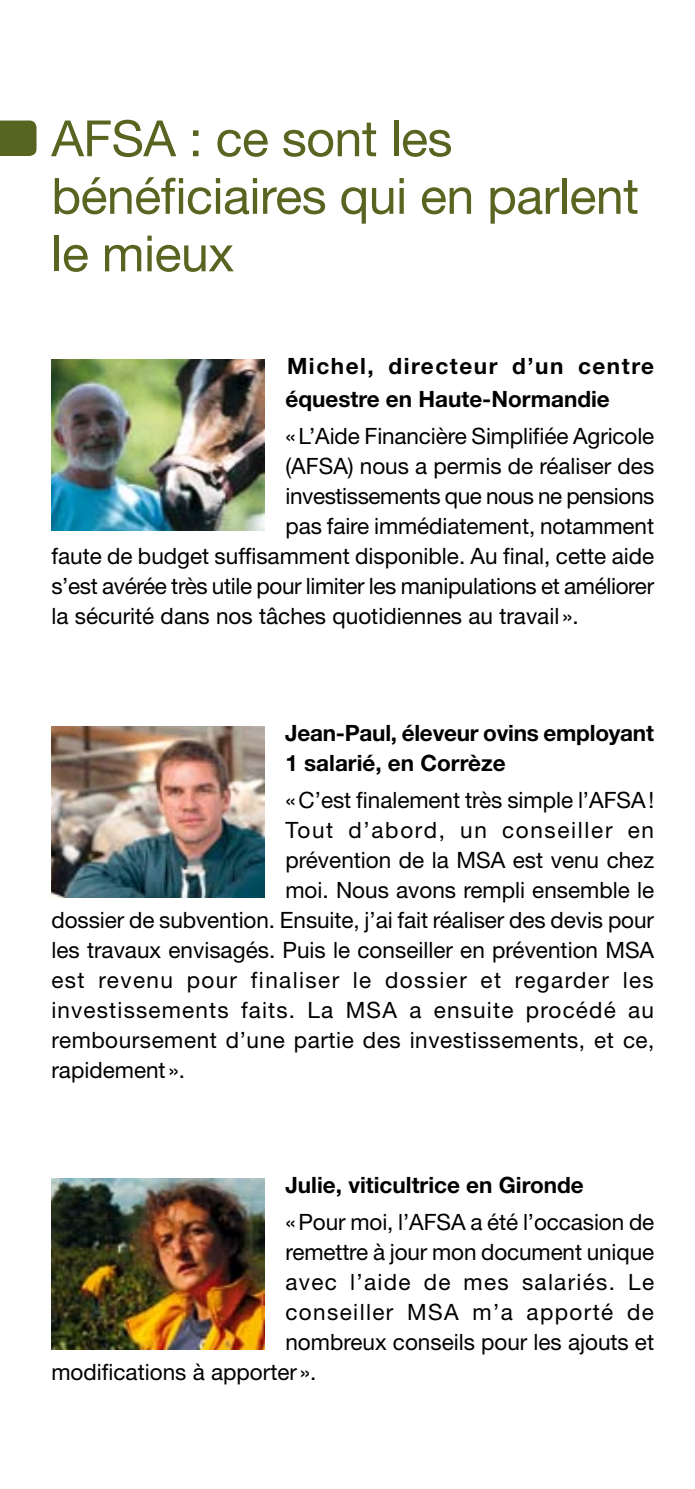
<style>
.page{position:relative;width:695px;height:1489px;background:#fff}
.page>*{position:absolute;margin:0;border:0;box-sizing:border-box;transform-origin:0 0}
.t1{font:50px/57.5px "Helvetica Neue LT Std";letter-spacing:-.01em;color:#576520}
.t2{font:22.5px "Helvetica Neue LT Std";color:#000}
.t3{font:700 22.5px/32.5px "Helvetica Neue LT Std";color:#000}
.t4{font:22.5px "Helvetica Neue LT Std";letter-spacing:.06em;color:#000}
.t5{font:22.5px "Helvetica Neue LT Std";letter-spacing:.025em;color:#000}
.t6{font:22.5px "Helvetica Neue LT Std";letter-spacing:.05em;color:#000}
.t7{font:22.5px "Helvetica Neue LT Std";letter-spacing:-.02em;color:#000}
.t8{font:22.5px "Helvetica Neue LT Std";letter-spacing:.075em;color:#000}
</style>
<div class="page">
<svg style="left:0;top:120px;width:36px;height:36px"></svg>
<img style="left:51px;top:360px;width:213px;height:170px">
<img style="left:51px;top:727px;width:213px;height:170px">
<img style="left:51px;top:1178px;width:213px;height:170px">
<h1 class="t1" style="left:51px;top:109px;width:589px">AFSA : ce sont les bénéficiaires qui en parlent le mieux</h1>
<p class="t3" style="left:285px;top:349px;width:370px">Michel, directeur d’un centre équestre en Haute-Normandie</p>
<p class="t2" style="left:285px;top:422px;width:370px">«L’Aide Financière Simplifiée Agricole</p>
<p class="t2" style="left:285px;top:452px;width:370px">(AFSA) nous a permis de réaliser des</p>
<p class="t7" style="left:285px;top:482px;width:370px">investissements que nous ne pensions</p>
<p class="t2" style="left:285px;top:512px;width:370px">pas faire immédiatement, notamment</p>
<p class="t2" style="left:51px;top:542px;width:604px">faute de budget suffisamment disponible. Au final, cette aide</p>
<p class="t2" style="left:51px;top:572px;width:604px">s’est avérée très utile pour limiter les manipulations et améliorer</p>
<p class="t2" style="left:51px;top:602px;width:529px">la sécurité dans nos tâches quotidiennes au travail ».</p>
<p class="t3" style="left:285px;top:717px;width:370px;line-height:30px">Jean-Paul, éleveur ovins employant<br>1 salarié, en Corrèze</p>
<p class="t2" style="left:285px;top:786px;width:370px">«C’est finalement très simple l’AFSA!</p>
<p class="t8" style="left:285px;top:816px;width:370px">Tout d’abord, un conseiller en</p>
<p class="t2" style="left:285px;top:846px;width:370px">prévention de la MSA est venu chez</p>
<p class="t2" style="left:285px;top:876px;width:370px">moi. Nous avons rempli ensemble le</p>
<p class="t2" style="left:51px;top:906px;width:604px">dossier de subvention. Ensuite, j’ai fait réaliser des devis pour</p>
<p class="t2" style="left:51px;top:936px;width:604px">les travaux envisagés. Puis le conseiller en prévention MSA</p>
<p class="t4" style="left:51px;top:966px;width:603px">est revenu pour finaliser le dossier et regarder les</p>
<p class="t6" style="left:51px;top:996px;width:604px">investissements faits. La MSA a ensuite procédé au</p>
<p class="t5" style="left:51px;top:1026px;width:604px">remboursement d’une partie des investissements, et ce,</p>
<p class="t2" style="left:51px;top:1056px;width:135px">rapidement ».</p>
<p class="t3" style="left:285px;top:1168px;width:300px">Julie, viticultrice en Gironde</p>
<p class="t2" style="left:285px;top:1208px;width:370px">«Pour moi, l’AFSA a été l’occasion de</p>
<p class="t2" style="left:285px;top:1238px;width:370px">remettre à jour mon document unique</p>
<p class="t4" style="left:285px;top:1268px;width:370px">avec l’aide de mes salariés. Le</p>
<p class="t4" style="left:285px;top:1298px;width:370px">conseiller MSA m’a apporté de</p>
<p class="t2" style="left:285px;top:1328px;width:370px">nombreux conseils pour les ajouts et</p>
<p class="t2" style="left:51px;top:1358px;width:266px">modifications à apporter ».</p>
</div>
